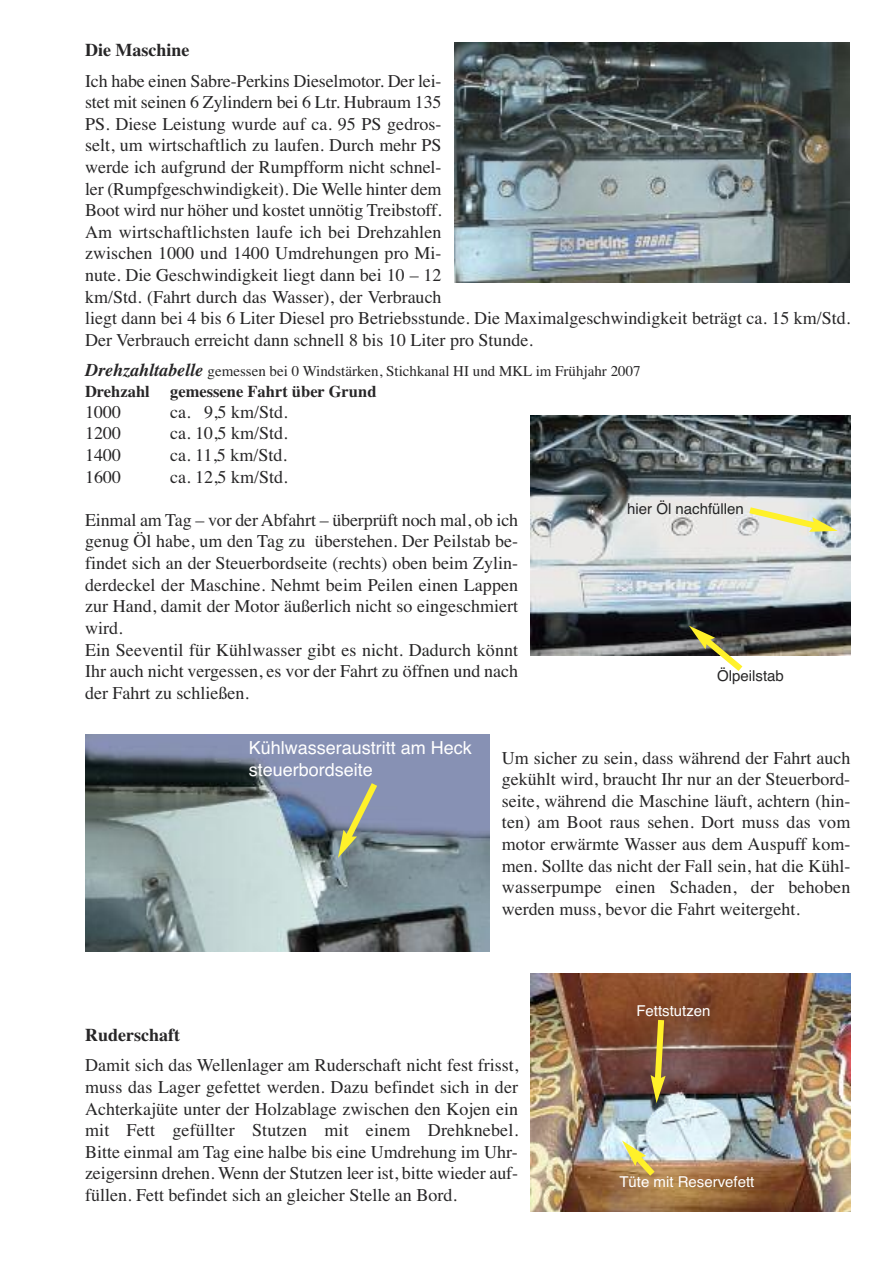
<style>
.page{position:relative;width:893px;height:1263px;background:#fff}
.page>*{position:absolute;margin:0;border:0;box-sizing:border-box;transform-origin:0 0}
.t1{font:18px/21.6px "Times";color:#272627}
.t2{font:18px/21.6px "Helvetica";color:#fff}
.t3{font:700 18px "Times";color:#272627}
.t4{font:700 16.5px "Times";color:#272627}
.t5{font:15px "Times";color:#272627}
.t6{font:15px "Helvetica";color:#fff}
.t7{font:15px "Helvetica";color:#272627}
.s1{font-weight:700;font-style:italic;font-size:18px}
</style>
<div class="page">
<img style="left:454px;top:43px;width:396px;height:240px">
<img style="left:530px;top:415px;width:320px;height:240px">
<img style="left:530px;top:973px;width:320px;height:239px">
<img style="left:85px;top:734px;width:405px;height:218px">
<svg style="left:689px;top:626px;width:60px;height:45px"></svg>
<svg style="left:651px;top:1014px;width:16px;height:89px"></svg>
<svg style="left:622px;top:1140px;width:39px;height:42px;background:#c9bb86"></svg>
<svg style="left:338px;top:776px;width:44px;height:82px;background:#909891"></svg>
<svg style="left:743px;top:503px;width:95px;height:30px;background:#dbdbb5"></svg>
<p class="t3" style="left:85px;top:39px;width:106px">Die Maschine</p>
<p class="t1" style="left:85px;top:70px;width:767px">Ich habe einen Sabre-Perkins Dieselmotor. Der lei-<br>stet mit seinen 6 Zylindern bei 6 Ltr. Hubraum 135<br>PS. Diese Leistung wurde auf ca. 95 PS gedros-<br>selt, um wirtschaftlich zu laufen. Durch mehr PS<br>werde ich aufgrund der Rumpfform nicht schnel-<br>ler (Rumpfgeschwindigkeit). Die Welle hinter dem<br>Boot wird nur höher und kostet unnötig Treibstoff.<br>Am wirtschaftlichsten laufe ich bei Drehzahlen<br>zwischen 1000 und 1400 Umdrehungen pro Mi-<br>nute. Die Geschwindigkeit liegt dann bei 10 – 12<br>km/Std. (Fahrt durch das Wasser), der Verbrauch<br>liegt dann bei 4 bis 6 Liter Diesel pro Betriebsstunde. Die Maximalgeschwindigkeit beträgt ca. 15 km/Std.<br>Der Verbrauch erreicht dann schnell 8 bis 10 Liter pro Stunde.</p>
<p class="t5" style="left:85px;top:362px;width:557px"><span class="s1">Drehzahltabelle</span> gemessen bei 0 Windstärken, Stichkanal HI und MKL im Frühjahr 2007</p>
<p class="t4" style="left:85px;top:382px;width:293px">Drehzahl gemessene Fahrt über Grund</p>
<p class="t1" style="left:85px;top:401px;width:38px">1000</p>
<p class="t1" style="left:170px;top:401px;width:119px">ca. 9,5 km/Std.</p>
<p class="t1" style="left:85px;top:422px;width:37px">1200</p>
<p class="t1" style="left:170px;top:422px;width:119px">ca. 10,5 km/Std.</p>
<p class="t1" style="left:85px;top:444px;width:37px">1400</p>
<p class="t1" style="left:170px;top:444px;width:118px">ca. 11,5 km/Std.</p>
<p class="t1" style="left:85px;top:466px;width:37px">1600</p>
<p class="t1" style="left:170px;top:466px;width:119px">ca. 12,5 km/Std.</p>
<p class="t1" style="left:85px;top:509px;width:435px">Einmal am Tag – vor der Abfahrt – überprüft noch mal, ob ich genug Öl habe, um den Tag zu überstehen. Der Peilstab be&shy;findet sich an der Steuerbordseite (rechts) oben beim Zylin&shy;derdeckel der Maschine. Nehmt beim Peilen einen Lappen zur Hand, damit der Motor äußerlich nicht so eingeschmiert wird.<br>Ein Seeventil für Kühlwasser gibt es nicht. Dadurch könnt Ihr auch nicht vergessen, es vor der Fahrt zu öffnen und nach der Fahrt zu schließen.</p>
<p class="t7" style="left:627px;top:500px;width:118px">hier Öl nachfüllen</p>
<p class="t7" style="left:717px;top:667px;width:68px">Ölpeilstab</p>
<p class="t2" style="left:249px;top:737px;width:225px">Kühlwasseraustritt am Heck steuerbordseite</p>
<p class="t1" style="left:502px;top:746px;width:350px;text-align:justify">Um sicher zu sein, dass während der Fahrt auch gekühlt wird, braucht Ihr nur an der Steuerbord&shy;seite, während die Maschine läuft, achtern (hin&shy;ten) am Boot raus sehen. Dort muss das vom motor erwärmte Wasser aus dem Auspuff kom&shy;men. Sollte das nicht der Fall sein, hat die Kühl&shy;wasserpumpe einen Schaden, der behoben werden muss, bevor die Fahrt weitergeht.</p>
<p class="t6" style="left:636px;top:1002px;width:76px">Fettstutzen</p>
<p class="t3" style="left:85px;top:1024px;width:96px">Ruderschaft</p>
<p class="t1" style="left:85px;top:1054px;width:435px;text-align:justify">Damit sich das Wellenlager am Ruderschaft nicht fest frisst, muss das Lager gefettet werden. Dazu befindet sich in der Achterkajüte unter der Holzablage zwischen den Kojen ein mit Fett gefüllter Stutzen mit einem Drehknebel.<br>Bitte einmal am Tag eine halbe bis eine Umdrehung im Uhr&shy;zeigersinn drehen. Wenn der Stutzen leer ist, bitte wieder auf&shy;füllen. Fett befindet sich an gleicher Stelle an Bord.</p>
<p class="t6" style="left:619px;top:1173px;width:137px">Tüte mit Reservefett</p>
</div>
